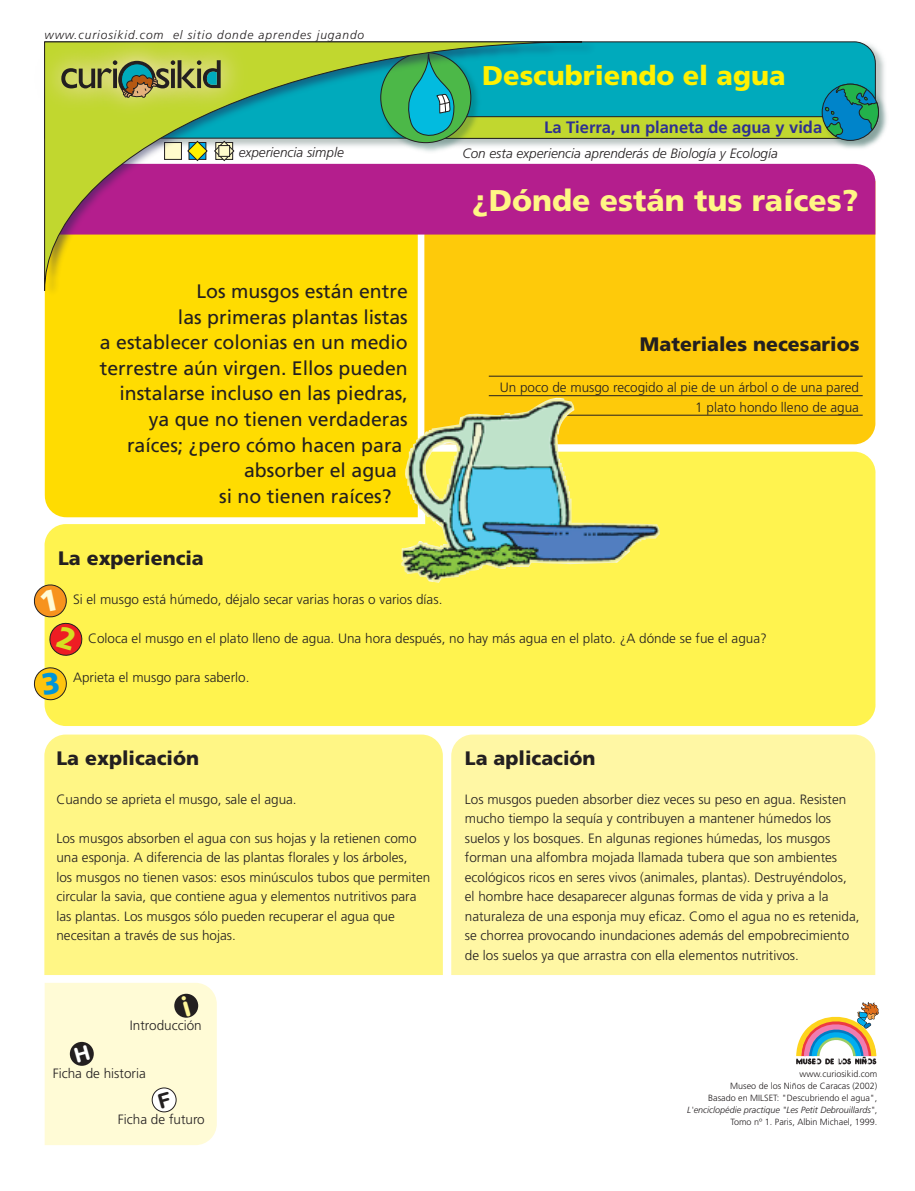
<style>
.page{position:relative;width:915px;height:1191px;background:#fff}
.page>*{position:absolute;margin:0;border:0;box-sizing:border-box;transform-origin:0 0}
.t1{font:900 30px "Frutiger";color:#fff685}
.t2{font:900 27px "Frutiger";color:#fff101}
.t3{font:19.5px "Frutiger";color:#231f20}
.t4{font:900 19.5px "Frutiger";color:#231f20}
.t5{font:700 16.5px "Frutiger";color:#2e3092}
.t6{font:300 13.5px/19.5px "Frutiger";color:#231f20}
.t7{font:italic 300 13.5px "Frutiger";color:#231f20}
.t8{font:italic 300 12px "Frutiger";letter-spacing:.075em;color:#231f20}
.t9{font:300 9px/12px "Frutiger";color:#231f20;text-align:right}
.s1{font-style:italic}
</style>
<div class="page">
<img style="left:596px;top:48px;width:289px;height:99px">
<svg style="left:596px;top:41px;width:279px;height:11px;background:#10a1b0"></svg>
<div style="left:451px;top:734px;width:424px;height:241px;background:#fff7a4"></div>
<div style="left:44px;top:734px;width:398px;height:241px;background:#fff685"></div>
<div style="left:45px;top:452px;width:830px;height:274px;background:#fff34f"></div>
<div style="left:424px;top:234px;width:451px;height:210px;background:#feca0a"></div>
<div style="left:45px;top:296px;width:372px;height:221px;background:#ffdc01"></div>
<div style="left:596px;top:164px;width:279px;height:70px;background:#b41e8d"></div>
<svg style="left:796px;top:1002px;width:82px;height:62px"></svg>
<img style="left:821px;top:84px;width:66px;height:65px">
<svg style="left:596px;top:52px;width:282px;height:88px;background:#2aac99"></svg>
<img style="left:44px;top:41px;width:552px;height:255px">
<svg style="left:44px;top:41px;width:538px;height:250px;background:#ab916a"></svg>
<img style="left:44px;top:41px;width:10px;height:104px">
<img style="left:54px;top:41px;width:5px;height:104px">
<img style="left:214px;top:41px;width:65px;height:104px">
<img style="left:59px;top:41px;width:155px;height:111px">
<svg style="left:61px;top:60px;width:159px;height:38px;background:#919c53"></svg>
<hr style="left:488px;top:376px;width:374px;height:1px;background:#231f20">
<hr style="left:488px;top:395px;width:374px;height:1px;background:#231f20">
<hr style="left:538px;top:415px;width:324px;height:1px;background:#231f20">
<img style="left:400px;top:394px;width:259px;height:188px">
<div style="left:45px;top:983px;width:172px;height:162px;background:#fffbd6"></div>
<svg style="left:33px;top:666px;width:34px;height:35px"></svg>
<svg style="left:33px;top:583px;width:51px;height:74px"></svg>
<p class="t8" style="left:44px;top:28px;width:321px">www.curiosikid.com el sitio donde aprendes jugando</p>
<h2 class="t2" style="left:482px;top:59px;width:305px">Descubriendo el agua</h2>
<p class="t5" style="left:544px;top:118px;width:279px">La Tierra, un planeta de agua y vida</p>
<p class="t7" style="left:239px;top:144px;width:106px">experiencia simple</p>
<p class="t7" style="left:462px;top:146px;width:317px">Con esta experiencia aprenderás de Biología y Ecología</p>
<h3 class="t3" style="left:196px;top:280px;width:213px">Los musgos están entre</h3>
<h3 class="t3" style="left:178px;top:306px;width:231px">las primeras plantas listas</h3>
<h3 class="t3" style="left:100px;top:331px;width:309px">a establecer colonias en un medio</h3>
<h3 class="t3" style="left:100px;top:357px;width:309px">terrestre aún virgen. Ellos pueden</h3>
<h3 class="t3" style="left:119px;top:382px;width:290px">instalarse incluso en las piedras,</h3>
<h3 class="t3" style="left:149px;top:408px;width:260px">ya que no tienen verdaderas</h3>
<h3 class="t3" style="left:127px;top:433px;width:277px">raíces; ¿pero cómo hacen para</h3>
<h3 class="t3" style="left:244px;top:459px;width:154px">absorber el agua</h3>
<h3 class="t3" style="left:219px;top:484px;width:174px">si no tienen raíces?</h3>
<h1 class="t1" style="left:472px;top:182px;width:387px">¿Dónde están tus raíces?</h1>
<h3 class="t4" style="left:639px;top:332px;width:221px">Materiales necesarios</h3>
<p class="t6" style="left:499px;top:378px;width:360px;text-align:right">Un poco de musgo recogido al pie de un árbol o de una pared<br>1 plato hondo lleno de agua</p>
<h3 class="t4" style="left:58px;top:546px;width:147px">La experiencia</h3>
<p class="t6" style="left:73px;top:589px;width:371px">Si el musgo está húmedo, déjalo secar varias horas o varios días.</p>
<p class="t6" style="left:88px;top:628px;width:680px">Coloca el musgo en el plato lleno de agua. Una hora después, no hay más agua en el plato. ¿A dónde se fue el agua?</p>
<p class="t6" style="left:73px;top:667px;width:178px">Aprieta el musgo para saberlo.</p>
<h3 class="t4" style="left:56px;top:746px;width:144px">La explicación</h3>
<p class="t6" style="left:56px;top:789px;width:242px">Cuando se aprieta el musgo, sale el agua.</p>
<p class="t6" style="left:56px;top:828px;width:375px">Los musgos absorben el agua con sus hojas y la retienen como una esponja. A diferencia de las plantas florales y los árboles,<br>los musgos no tienen vasos: esos minúsculos tubos que permiten circular la savia, que contiene agua y elementos nutritivos para las plantas. Los musgos sólo pueden recuperar el agua que necesitan a través de sus hojas.</p>
<p class="t6" style="left:130px;top:1015px;width:73px">Introducción</p>
<p class="t6" style="left:53px;top:1063px;width:95px">Ficha de historia</p>
<p class="t6" style="left:118px;top:1109px;width:88px">Ficha de futuro</p>
<h3 class="t4" style="left:464px;top:746px;width:132px">La aplicación</h3>
<p class="t6" style="left:464px;top:789px;width:396px">Los musgos pueden absorber diez veces su peso en agua. Resisten mucho tiempo la sequía y contribuyen a mantener húmedos los suelos y los bosques. En algunas regiones húmedas, los musgos forman una alfombra mojada llamada tubera que son ambientes ecológicos ricos en seres vivos (animales, plantas). Destruyéndolos, el hombre hace desaparecer algunas formas de vida y priva a la naturaleza de una esponja muy eficaz. Como el agua no es retenida, se chorrea provocando inundaciones además del empobrecimiento de los suelos ya que arrastra con ella elementos nutritivos.</p>
<p class="t9" style="left:687px;top:1067px;width:191px">www.curiosikid.com<br>Museo de los Niños de Caracas (2002)<br>Basado en MILSET: "Descubriendo el agua", <span class="s1">L'enciclopédie practique "Les Petit Debrouillards"</span>, Tomo nº 1. Paris, Albin Michael, 1999.</p>
</div>
